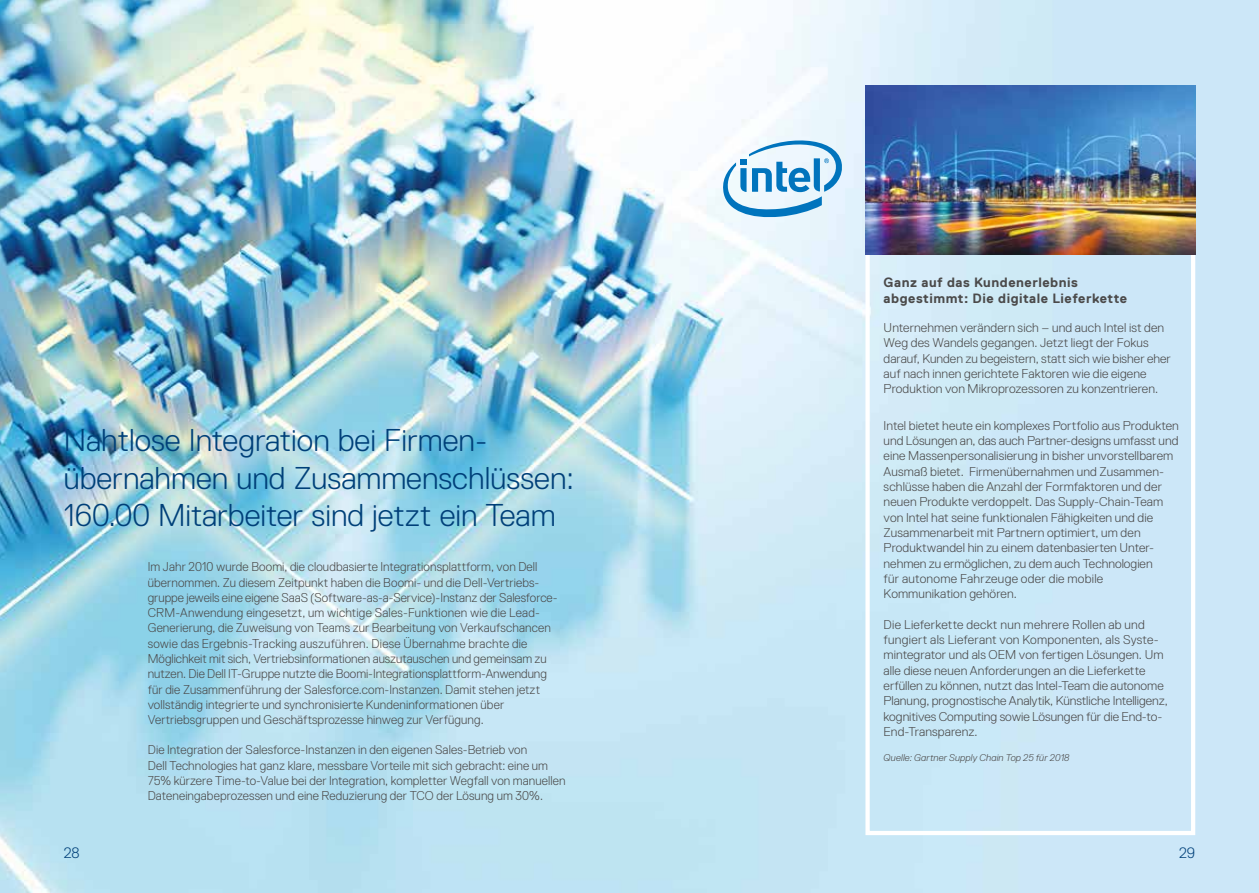
<style>
.page{position:relative;width:1259px;height:893px;background:#fff}
.page>*{position:absolute;margin:0;border:0;box-sizing:border-box;transform-origin:0 0}
.t1{font:300 31.5px/37.8px "Dell Replica";color:#004079}
.t2{font:300 15px "Dell Replica";color:#004079}
.t3{font:700 13.5px/16.2px "Dell Replica";letter-spacing:.04em;color:#4b4a4a}
.t4{font:300 12.75px/15.3px "Dell Replica";letter-spacing:.005em;color:#4b4a4a}
.t5{font:italic 300 9.75px "Dell Replica";letter-spacing:.015em;color:#4b4a4a}
</style>
<div class="page">
<img style="left:0;top:0;width:1259px;height:893px">
<svg style="left:721px;top:134px;width:123px;height:86px"></svg>
<div style="left:865px;top:185px;width:330px;height:650px;border:4px solid #fff"></div>
<img style="left:865px;top:85px;width:330px;height:169px">
<h1 class="t1" style="left:64px;top:421px;width:511px">Nahtlose Integration bei Firmen&shy;übernahmen und Zusammenschlüssen:<br>160.00 Mitarbeiter sind jetzt ein Team</h1>
<p class="t2" style="left:64px;top:845px;width:17px">28</p>
<p class="t4" style="left:148px;top:559px;width:411px">Im Jahr 2010 wurde Boomi, die cloudbasierte Integrationsplattform, von Dell übernommen. Zu diesem Zeitpunkt haben die Boomi- und die Dell-Vertriebs&shy;gruppe jeweils eine eigene SaaS (Software-as-a-Service)-Instanz der Salesforce-CRM-Anwendung eingesetzt, um wichtige Sales-Funktionen wie die Lead-Generierung, die Zuweisung von Teams zur Bearbeitung von Verkaufschancen sowie das Ergebnis-Tracking auszuführen. Diese Übernahme brachte die Möglichkeit mit sich, Vertriebsinformationen auszutauschen und gemeinsam zu nutzen. Die Dell IT-Gruppe nutzte die Boomi-Integrationsplattform-Anwendung für die Zusammenführung der Salesforce.com-Instanzen. Damit stehen jetzt vollständig integrierte und synchronisierte Kundeninformationen über Vertriebsgruppen und Geschäftsprozesse hinweg zur Verfügung.</p>
<p class="t4" style="left:148px;top:742px;width:419px">Die Integration der Salesforce-Instanzen in den eigenen Sales-Betrieb von<br>Dell Technologies hat ganz klare, messbare Vorteile mit sich gebracht: eine um 75% kürzere Time-to-Value bei der Integration, kompletter Wegfall von manuellen Dateneingabeprozessen und eine Reduzierung der TCO der Lösung um 30%.</p>
<p class="t3" style="left:883px;top:274px;width:245px">Ganz auf das Kundenerlebnis abgestimmt: Die digitale Lieferkette</p>
<p class="t4" style="left:883px;top:320px;width:289px">Unternehmen verändern sich – und auch Intel ist den Weg des Wandels gegangen. Jetzt liegt der Fokus darauf, Kunden zu begeistern, statt sich wie bisher eher auf nach innen gerichtete Faktoren wie die eigene Produktion von Mikroprozessoren zu konzentrieren.</p>
<p class="t4" style="left:883px;top:418px;width:296px">Intel bietet heute ein komplexes Portfolio aus Produkten und Lösungen an, das auch Partner-designs umfasst und eine Massenpersonalisierung in bisher unvorstellbarem Ausmaß bietet. Firmenübernahmen und Zusammen&shy;schlüsse haben die Anzahl der Formfaktoren und der neuen Produkte verdoppelt. Das Supply-Chain-Team von Intel hat seine funktionalen Fähigkeiten und die Zusammenarbeit mit Partnern optimiert, um den Produktwandel hin zu einem datenbasierten Unter&shy;nehmen zu ermöglichen, zu dem auch Technologien<br>für autonome Fahrzeuge oder die mobile Kommunikation gehören.</p>
<p class="t4" style="left:883px;top:617px;width:286px">Die Lieferkette deckt nun mehrere Rollen ab und fungiert als Lieferant von Komponenten, als Syste&shy;mintegrator und als OEM von fertigen Lösungen. Um alle diese neuen Anforderungen an die Lieferkette erfüllen zu können, nutzt das Intel-Team die autonome Planung, prognostische Analytik, Künstliche Intelligenz, kognitives Computing sowie Lösungen für die End-to-End-Transparenz.</p>
<p class="t5" style="left:883px;top:752px;width:187px">Quelle: Gartner Supply Chain Top 25 für 2018</p>
<p class="t2" style="left:1179px;top:845px;width:18px">29</p>
</div>
